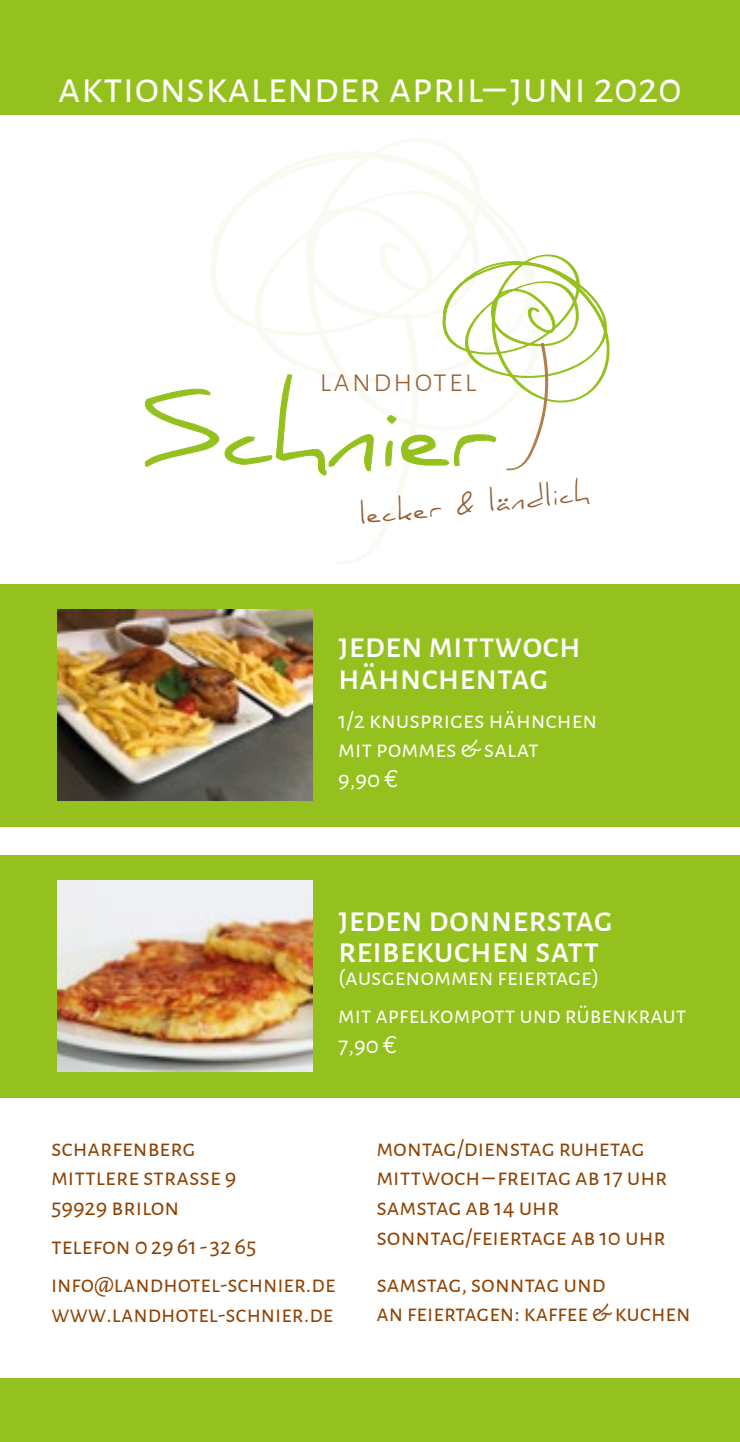
<style>
.page{position:relative;width:740px;height:1442px;background:#fff}
.page>*{position:absolute;margin:0;border:0;box-sizing:border-box;transform-origin:0 0}
.t1{font:99.23px "Daniel";color:#95c11f}
.t2{font:45px "Alegreya Sans SC";color:#fff}
.t3{font:500 36px/31.5px "Alegreya Sans SC";color:#fff}
.t4{font:300 33.07px "Alegreya Sans SC";letter-spacing:.05em;color:#936037}
.t5{font:27.22px "Daniel";color:#936037}
.t6{font:24.75px/29.7px "Alegreya Sans SC";color:#8f4100}
.t7{font:24.75px/29.7px "Alegreya Sans SC";color:#fff}
.s1{font-family:"Euro Mono"}
</style>
<div class="page">
<div style="left:0;top:0;width:740px;height:115px;background:#95c11f"></div>
<svg style="left:212px;top:139px;width:313px;height:109px"></svg>
<svg style="left:144px;top:248px;width:466px;height:316px"></svg>
<div style="left:0;top:584px;width:740px;height:242px;background:#95c11f"></div>
<img style="left:57px;top:609px;width:256px;height:191px">
<div style="left:0;top:855px;width:740px;height:242px;background:#95c11f"></div>
<img style="left:57px;top:880px;width:256px;height:191px">
<div style="left:0;top:1378px;width:740px;height:63px;background:#95c11f"></div>
<h2 class="t2" style="left:58px;top:57px;width:625px">aktionskalender april–juni 2020</h2>
<h1 class="t1" style="left:140px;top:373px;width:360px">Schnier</h1>
<h3 class="t4" style="left:319px;top:359px;width:159px">landhotel</h3>
<p class="t5" style="left:358px;top:500px;width:232px;rotate:-6deg">lecker &amp; ländlich</p>
<h3 class="t3" style="left:338px;top:628px;width:244px">jeden mittwoch hähnchentag</h3>
<p class="t7" style="left:338px;top:703px;width:261px">1/2 knuspriges hähnchen mit pommes &amp; salat<br>9,90 <span class="s1">E</span></p>
<h3 class="t3" style="left:338px;top:901px;width:276px">jeden donnerstag reibekuchen satt</h3>
<p class="t7" style="left:338px;top:956px;width:350px;line-height:38.7px">(ausgenommen feiertage)<br>mit apfelkompott und rübenkraut</p>
<p class="t7" style="left:338px;top:1029px;width:61px">7,90 <span class="s1">E</span></p>
<p class="t6" style="left:51px;top:1131px;width:187px">scharfenberg mittlere strasse 9<br>59929 brilon</p>
<p class="t6" style="left:51px;top:1225px;width:286px;line-height:38.7px">telefon 029 61-32 65 info@landhotel-schnier.de</p>
<p class="t6" style="left:51px;top:1298px;width:284px">www.landhotel-schnier.de</p>
<p class="t6" style="left:376px;top:1131px;width:293px">montag/dienstag ruhetag mittwoch–freitag ab 17 uhr samstag ab 14 uhr sonntag/feiertage ab 10 uhr</p>
<p class="t6" style="left:376px;top:1267px;width:316px">samstag, sonntag und<br>an feiertagen: kaffee &amp; kuchen</p>
</div>
